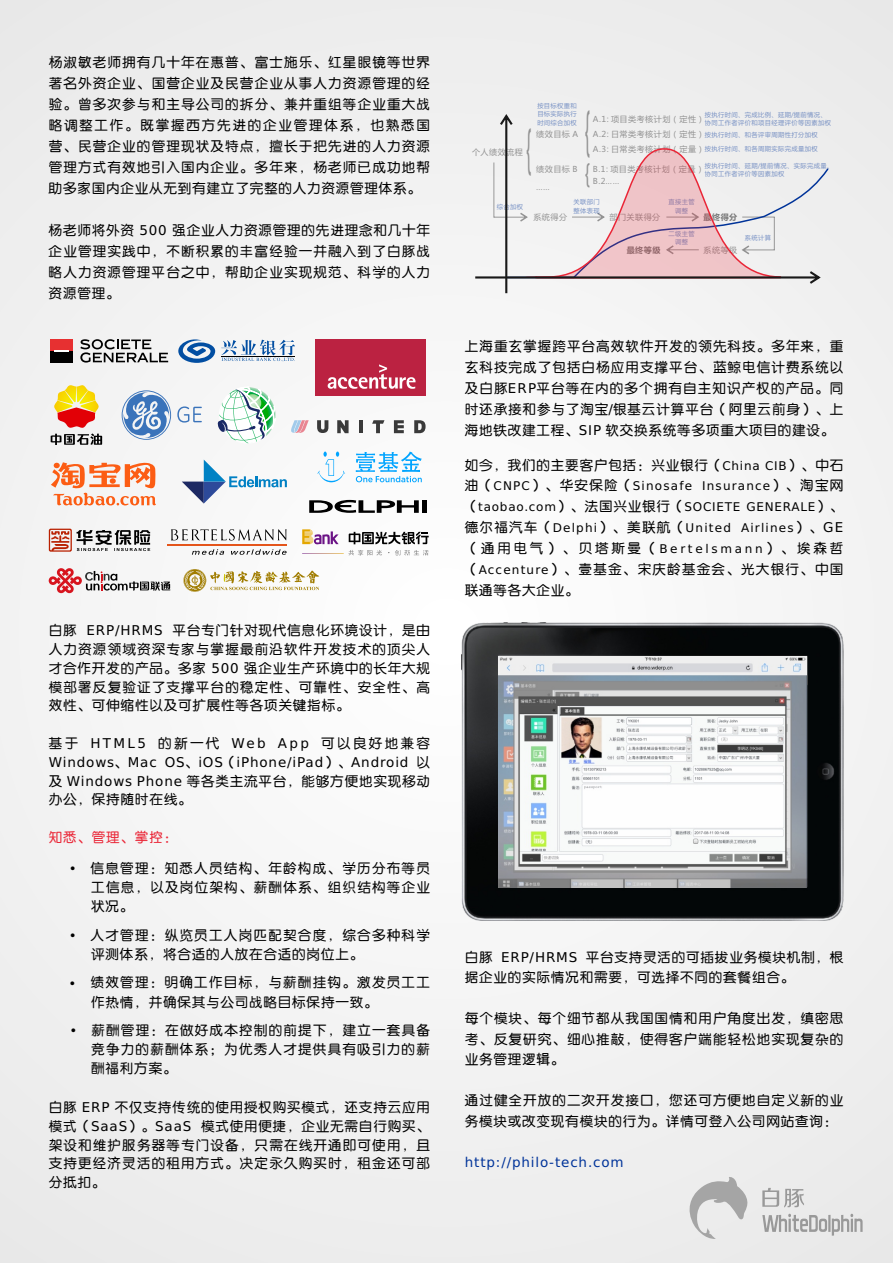
<style>
.page{position:relative;width:893px;height:1263px;background:#f2f2f2}
.page>*{position:absolute;margin:0;border:0;box-sizing:border-box;transform-origin:0 0}
.t1{font:13.5px/18.8px "Vera Sans Yuan Ti";letter-spacing:.08em;color:#000;text-align:justify}
.t2{font:13.5px "Vera Sans Yuan Ti";letter-spacing:.065em;color:#039}
.t3{font:13.5px "Vera Sans Yuan Ti";color:#ea2637}
.t4{font:12px/20.9px "Vera Sans Yuan Ti";letter-spacing:.08em;color:#000;text-align:justify}
.t5{font:8.1px/15.5px "Microsoft Ya Hei";letter-spacing:.06em;color:rgb(51 51 51/.5)}
.t6{font:700 8.1px "Microsoft Ya Hei";letter-spacing:.06em;color:rgb(0 0 0/.5)}
.t7{font:6.3px/8.2px "Microsoft Ya Hei";letter-spacing:.06em;color:rgb(0 51 153/.5)}
.s1{font-size:12px}
.s2{font-size:13.5px}
</style>
<div class="page">
<svg style="left:689px;top:1177px;width:59px;height:62px"></svg>
<svg style="left:762px;top:1214px;width:101px;height:22px"></svg>
<svg style="left:762px;top:1188px;width:42px;height:19px"></svg>
<img style="left:461px;top:622px;width:382px;height:299px">
<img style="left:499px;top:656px;width:308px;height:231px">
<svg style="left:49px;top:568px;width:121px;height:26px"></svg>
<svg style="left:177px;top:406px;width:25px;height:17px"></svg>
<svg style="left:122px;top:390px;width:49px;height:50px"></svg>
<svg style="left:51px;top:385px;width:51px;height:60px"></svg>
<svg style="left:51px;top:462px;width:105px;height:43px"></svg>
<svg style="left:178px;top:339px;width:37px;height:24px"></svg>
<svg style="left:221px;top:340px;width:74px;height:22px"></svg>
<svg style="left:317px;top:420px;width:11px;height:13px"></svg>
<hr style="left:359px;top:420px;width:4px;height:13px;background:#3a3a3a">
<svg style="left:394px;top:420px;width:10px;height:13px"></svg>
<svg style="left:414px;top:420px;width:12px;height:13px"></svg>
<svg style="left:337px;top:420px;width:12px;height:13px"></svg>
<svg style="left:372px;top:420px;width:12px;height:13px"></svg>
<svg style="left:291px;top:420px;width:18px;height:13px"></svg>
<svg style="left:218px;top:387px;width:58px;height:56px"></svg>
<div style="left:316px;top:339px;width:110px;height:56px;background:#bb2241"></div>
<svg style="left:328px;top:364px;width:88px;height:25px"></svg>
<hr style="left:167px;top:544px;width:120px;height:2px;background:#e4551b">
<svg style="left:171px;top:529px;width:116px;height:11px"></svg>
<svg style="left:192px;top:549px;width:32px;height:6px"></svg>
<svg style="left:231px;top:549px;width:56px;height:6px"></svg>
<div style="left:51px;top:340px;width:22px;height:11px;background:#e73031"></div>
<div style="left:51px;top:351px;width:22px;height:11px;background:#000"></div>
<svg style="left:55px;top:350px;width:14px;height:2px"></svg>
<svg style="left:80px;top:339px;width:88px;height:24px"></svg>
<div style="left:422px;top:500px;width:5px;height:13px;background:#000"></div>
<svg style="left:309px;top:500px;width:110px;height:13px"></svg>
<svg style="left:302px;top:553px;width:42px;height:1px"></svg>
<svg style="left:348px;top:550px;width:34px;height:5px"></svg>
<svg style="left:395px;top:550px;width:34px;height:5px"></svg>
<svg style="left:349px;top:532px;width:80px;height:12px"></svg>
<svg style="left:302px;top:529px;width:37px;height:16px"></svg>
<svg style="left:49px;top:529px;width:101px;height:23px"></svg>
<svg style="left:356px;top:452px;width:66px;height:30px"></svg>
<svg style="left:317px;top:452px;width:28px;height:31px"></svg>
<svg style="left:182px;top:460px;width:105px;height:44px"></svg>
<svg style="left:183px;top:569px;width:136px;height:23px"></svg>
<svg style="left:475px;top:114px;width:354px;height:179px"></svg>
<p class="t1" style="left:49px;top:53px;width:383px;line-height:21px">杨淑敏老师拥有几十年在惠普、富士施乐、红星眼镜等世界著名外资企业、国营企业及民营企业从事人力资源管理的经验。曾多次参与和主导公司的拆分、兼并重组等企业重大战略调整工作。既掌握西方先进的企业管理体系，也熟悉国营、民营企业的管理现状及特点，擅长于把先进的人力资源管理方式有效地引入国内企业。多年来，杨老师已成功地帮助多家国内企业从无到有建立了完整的人力资源管理体系。</p>
<p class="t1" style="left:49px;top:221px;width:383px;line-height:21px">杨老师将外资 500 强企业人力资源管理的先进理念和几十年企业管理实践中，不断积累的丰富经验一并融入到了白豚战略人力资源管理平台之中，帮助企业实现规范、科学的人力资源管理。</p>
<p class="t1" style="left:49px;top:622px;width:383px">白豚 ERP/HRMS 平台专门针对现代信息化环境设计，是由人力资源领域资深专家与掌握最前沿软件开发技术的顶尖人才合作开发的产品。多家 500 强企业生产环境中的长年大规模部署反复验证了支撑平台的稳定性、可靠性、安全性、高效性、可伸缩性以及可扩展性等各项关键指标。</p>
<p class="t1" style="left:49px;top:735px;width:383px">基于 HTML5 的新一代 Web App 可以良好地兼容Windows、Mac OS、iOS（iPhone/iPad）、Android 以及 Windows Phone 等各类主流平台，能够方便地实现移动办公，保持随时在线。</p>
<p class="t3" style="left:49px;top:832px;width:130px">知悉、管理、掌控：</p>
<p class="t1" style="left:91px;top:860px;width:341px">信息管理：知悉人员结构、年龄构成、学历分布等员工信息，以及岗位架构、薪酬体系、组织结构等企业状况。</p>
<p class="t1" style="left:91px;top:927px;width:341px">人才管理：纵览员工人岗匹配契合度，综合多种科学评测体系，将合适的人放在合适的岗位上。</p>
<p class="t1" style="left:91px;top:974px;width:341px;line-height:19.2px">绩效管理：明确工作目标，与薪酬挂钩。激发员工工作热情，并确保其与公司战略目标保持一致。</p>
<p class="t1" style="left:91px;top:1022px;width:340px">薪酬管理：在做好成本控制的前提下，建立一套具备竞争力的薪酬体系；为优秀人才提供具有吸引力的薪酬福利方案。</p>
<p class="t1" style="left:49px;top:1099px;width:383px">白豚 ERP 不仅支持传统的使用授权购买模式，还支持云应用模式（SaaS）。SaaS 模式使用便捷，企业无需自行购买、架设和维护服务器等专门设备，只需在线开通即可使用，且支持更经济灵活的租用方式。决定永久购买时，租金还可部分抵扣。</p>
<p class="t7" style="left:537px;top:102px;width:41px;text-align:justify">按目标权重和目标实际执行时间综合加权</p>
<p class="t7" style="left:705px;top:111px;width:128px">按执行时间、完成比例、延期/提前情况、协同工作者评价和项目经理评价等因素加权</p>
<p class="t7" style="left:705px;top:131px;width:114px">按执行时间、和各评审周期性打分加权</p>
<p class="t7" style="left:705px;top:145px;width:114px">按执行时间、和各周期实际完成量加权</p>
<p class="t5" style="left:593px;top:112px;width:113px">A.1: 项目类考核计划（定性）<br>A.2: 日常类考核计划（定性）</p>
<p class="t5" style="left:536px;top:127px;width:43px">绩效目标 A</p>
<p class="t5" style="left:536px;top:162px;width:43px">绩效目标 B</p>
<p class="t5" style="left:593px;top:162px;width:113px">B.1: 项目类考核计划（定量）</p>
<p class="t5" style="left:536px;top:180px;width:15px">……</p>
<p class="t5" style="left:533px;top:210px;width:35px">系统得分</p>
<p class="t5" style="left:609px;top:210px;width:52px">部门关联得分</p>
<p class="t6" style="left:703px;top:213px;width:35px">最终得分</p>
<p class="t5" style="left:472px;top:145px;width:52px">个人绩效流程</p>
<p class="t5" style="left:593px;top:142px;width:113px">A.3: 日常类考核计划（定量）</p>
<p class="t7" style="left:705px;top:162px;width:130px">按执行时间、延期/提前情况、实际完成量、协同工作者评价等因素加权</p>
<p class="t5" style="left:593px;top:174px;width:28px">B.2……</p>
<p class="t7" style="left:497px;top:203px;width:28px">综合加权</p>
<p class="t7" style="left:573px;top:198px;width:28px">关联部门整体表现</p>
<p class="t7" style="left:668px;top:198px;width:28px;text-align:center">直接主管调整</p>
<p class="t6" style="left:627px;top:246px;width:35px">最终等级</p>
<p class="t7" style="left:668px;top:230px;width:28px;text-align:center">二级主管调整</p>
<p class="t7" style="left:745px;top:234px;width:28px">系统计算</p>
<p class="t5" style="left:703px;top:243px;width:35px">系统等级</p>
<p class="t1" style="left:465px;top:337px;width:380px;line-height:20.9px">上海重玄掌握跨平台高效软件开发的领先科技。多年来，重玄科技完成了包括白杨应用支撑平台、蓝鲸电信计费系统以及白豚ERP平台等在内的多个拥有自主知识产权的产品。同时还承接和参与了淘宝/银基云计算平台（阿里云前身）、上海地铁改建工程、SIP 软交换系统等多项重大项目的建设。</p>
<p class="t1" style="left:465px;top:457px;width:380px">如今，我们的主要客户包括：兴业银行（<span class="s1">China CIB</span>）、中石</p>
<p class="t4" style="left:465px;top:477px;width:380px"><span class="s2">油（</span>CNPC<span class="s2">）、华安保险（</span>Sinosafe Insurance<span class="s2">）、淘宝网（</span>taobao.com<span class="s2">）、法国兴业银行（</span>SOCIETE GENERALE<span class="s2">）、德尔福汽车（</span>Delphi<span class="s2">）、美联航（</span>United Airlines<span class="s2">）、GE</span></p>
<p class="t1" style="left:465px;top:539px;width:380px;line-height:20.9px">（通用电气）、贝塔斯曼（<span class="s1">Bertelsmann</span>）、埃森哲（<span class="s1">Accenture</span>）、壹基金、宋庆龄基金会、光大银行、中国联通等各大企业。</p>
<p class="t1" style="left:465px;top:948px;width:380px;line-height:20.4px">白豚 ERP/HRMS 平台支持灵活的可插拔业务模块机制，根据企业的实际情况和需要，可选择不同的套餐组合。</p>
<p class="t1" style="left:465px;top:1009px;width:380px;line-height:20.4px">每个模块、每个细节都从我国国情和用户角度出发，缜密思考、反复研究、细心推敲，使得客户端能轻松地实现复杂的业务管理逻辑。</p>
<p class="t1" style="left:465px;top:1091px;width:380px;line-height:20.4px">通过健全开放的二次开发接口，您还可方便地自定义新的业务模块或改变现有模块的行为。详情可登入公司网站查询：</p>
<p class="t2" style="left:465px;top:1156px;width:160px">http://philo-tech.com</p>
</div>
